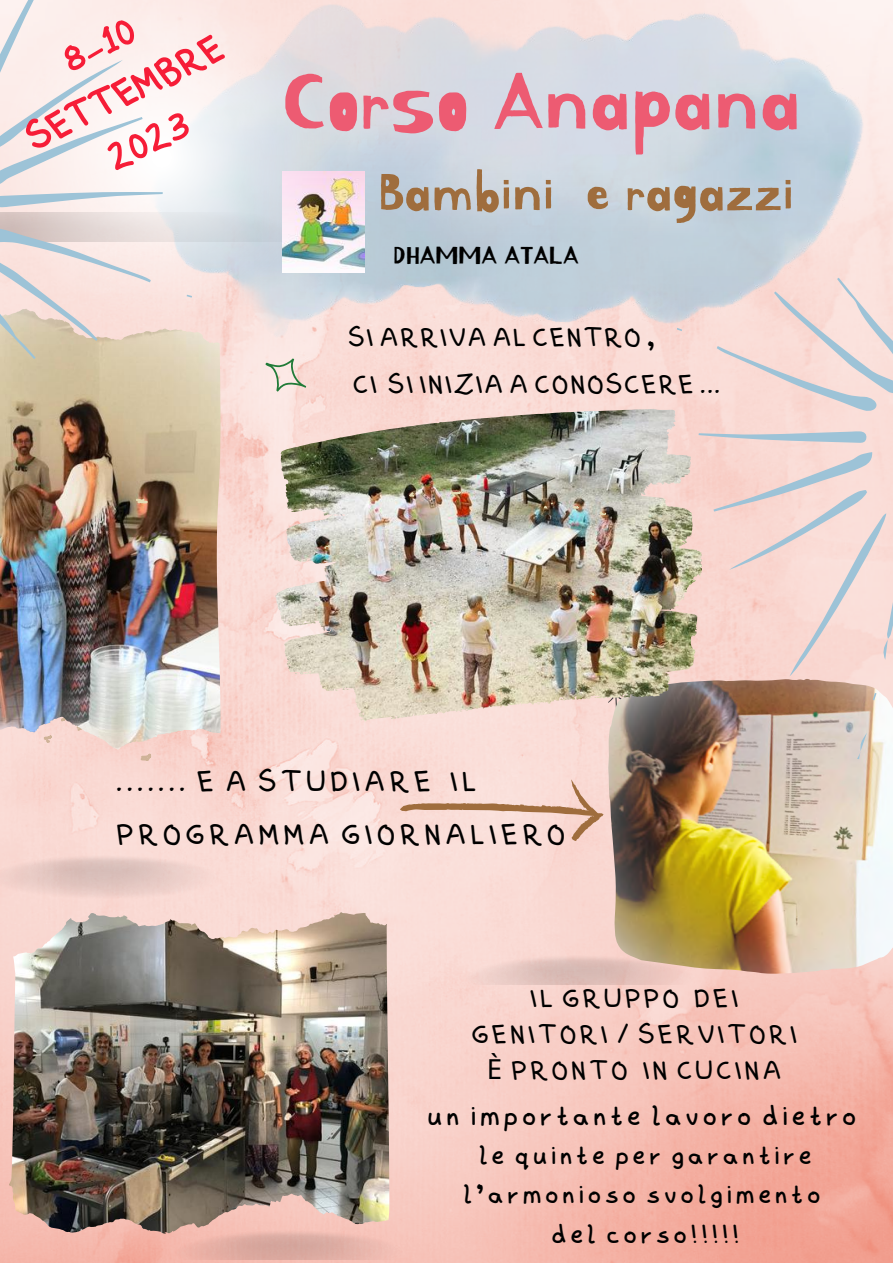
<style>
.page{position:relative;width:893px;height:1264px;background:#fff}
.page>*{position:absolute;margin:0;border:0;box-sizing:border-box;transform-origin:0 0}
.t1{font:92.1px "Kirang Haerang";color:#ed5b72}
.t2{font:60.75px "Kirang Haerang";color:#9f6d3d}
.t3{font:39px/54px "RTL Hand Made Medium";color:#f61d37;text-align:center}
.t4{font:30.6px/52.8px "RTL Hand Made Regular";letter-spacing:.145em;color:#000}
.t5{font:30px "RTL Hand Made Regular";letter-spacing:.135em;color:#000}
.t6{font:28.65px "Kirang Haerang";color:#000}
.t7{font:28.5px/39.3px "RTL Hand Made Regular";letter-spacing:.135em;color:#000;text-align:center}
.t8{font:27.6px/36px "RTL Hand Made Regular";letter-spacing:.11em;color:#000;text-align:center}
.t9{font:27.6px/47.2px "RTL Hand Made Regular";letter-spacing:.065em;color:#000}
.s1{font-family:"Noto Sans"}
</style>
<div class="page">
<img style="left:0;top:0;width:892px;height:1262px">
<img style="left:172px;top:1229px;width:234px;height:29px">
<img style="left:342px;top:4px;width:520px;height:333px">
<svg style="left:603px;top:679px;width:5px;height:35px"></svg>
<svg style="left:256px;top:348px;width:59px;height:55px"></svg>
<img style="left:342px;top:172px;width:22px;height:101px">
<svg style="left:141px;top:753px;width:10px;height:7px"></svg>
<svg style="left:187px;top:705px;width:8px;height:3px"></svg>
<svg style="left:157px;top:712px;width:5px;height:5px"></svg>
<svg style="left:0;top:0;width:342px;height:338px"></svg>
<img style="left:0;top:350px;width:157px;height:399px">
<img style="left:608px;top:678px;width:284px;height:295px">
<svg style="left:0;top:0;width:163px;height:207px"></svg>
<svg style="left:0;top:227px;width:151px;height:132px"></svg>
<svg style="left:713px;top:277px;width:179px;height:135px"></svg>
<svg style="left:698px;top:420px;width:194px;height:262px"></svg>
<svg style="left:872px;top:692px;width:4px;height:8px"></svg>
<svg style="left:676px;top:328px;width:6px;height:3px"></svg>
<svg style="left:857px;top:732px;width:9px;height:27px"></svg>
<img style="left:640px;top:426px;width:62px;height:136px">
<img style="left:97px;top:912px;width:292px;height:284px">
<img style="left:463px;top:955px;width:234px;height:29px">
<img style="left:0;top:854px;width:221px;height:44px">
<svg style="left:400px;top:779px;width:204px;height:62px"></svg>
<svg style="left:136px;top:498px;width:12px;height:6px"></svg>
<svg style="left:573px;top:506px;width:6px;height:3px"></svg>
<svg style="left:451px;top:491px;width:10px;height:4px"></svg>
<svg style="left:543px;top:502px;width:10px;height:6px"></svg>
<svg style="left:409px;top:492px;width:5px;height:5px"></svg>
<svg style="left:324px;top:545px;width:6px;height:4px"></svg>
<svg style="left:599px;top:512px;width:7px;height:3px"></svg>
<svg style="left:590px;top:591px;width:4px;height:4px"></svg>
<h3 class="t3" style="left:-7px;top:67px;width:216px;rotate:-26deg">8-10<br>SETTEMBRE<br>2023</h3>
<h1 class="t1" style="left:283px;top:58px;width:519px">Corso Anapana</h1>
<h2 class="t2" style="left:379px;top:163px;width:416px">Bambini e ragazzi</h2>
<p class="t6" style="left:393px;top:242px;width:186px">DHAMMA ATALA</p>
<p class="t9" style="left:348px;top:314px;width:373px">SI ARRIVA AL CENTRO ,<br>CI SI INIZIA A CONOSCERE ...</p>
<p class="t4" style="left:116px;top:755px;width:450px">....... E A STUDIARE IL<br>PROGRAMMA GIORNALIERO</p>
<p class="t8" style="left:471px;top:980px;width:327px">IL GRUPPO DEI<br>GENITORI / SERVITORI<br><span class="s1">È</span> PRONTO IN CUCINA</p>
<p class="t5" style="left:427px;top:1094px;width:430px">un importante lavoro dietro</p>
<p class="t7" style="left:463px;top:1135px;width:358px">le quinte per garantire l’armonioso svolgimento del corso!!!!!</p>
</div>
